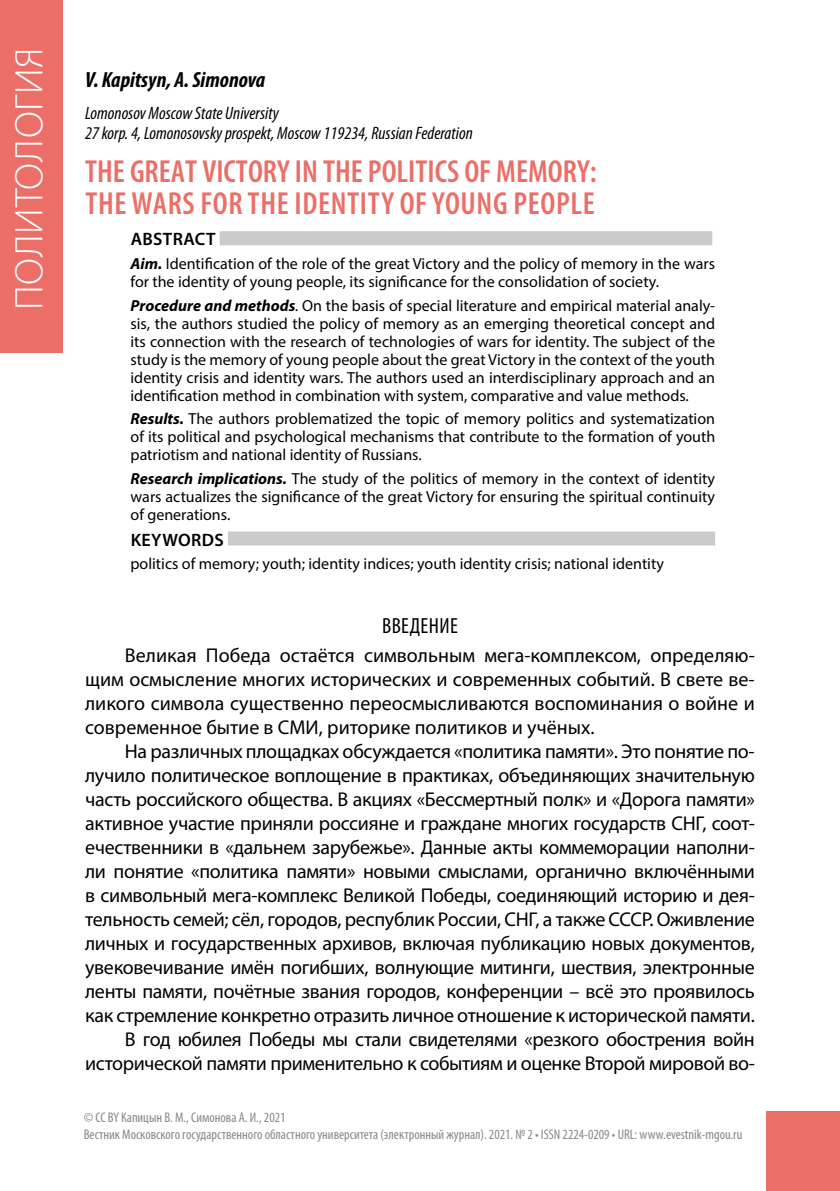
<style>
.page{position:relative;width:840px;height:1191px;background:#fff}
.page>*{position:absolute;margin:0;border:0;box-sizing:border-box;transform-origin:0 0}
.t1{font:300 40px "Myriad Pro";letter-spacing:.02em;color:#fff}
.t2{font:600 condensed 32px/32px "Myriad Pro";color:#eb6e67}
.t3{font:italic 700 condensed 22px "Myriad Pro";color:#000}
.t4{font:condensed 22px "Myriad Pro";letter-spacing:.02em;color:#000}
.t5{font:20px/24px "Myriad Pro";letter-spacing:-.015em;color:#000;text-align:justify}
.t6{font:italic condensed 18px/20px "Myriad Pro";color:#000}
.t7{font:600 18px "Myriad Pro";letter-spacing:.02em;color:#000}
.t8{font:16px/18px "Myriad Pro";color:#000;text-align:justify}
.t9{font:condensed 14px/16.8px "Myriad Pro";color:#87888a}
.s1{font-weight:700;font-style:italic}
.s2{font-style:italic}
</style>
<div class="page">
<div style="left:765px;top:1111px;width:74px;height:80px;background:#eb6e67"></div>
<div style="left:0;top:0;width:62px;height:353px;background:#eb6e67"></div>
<div style="left:219px;top:231px;width:492px;height:14px;background:#c9cbcc"></div>
<div style="left:228px;top:531px;width:486px;height:14px;background:#c9cbcc"></div>
<h1 class="t1" style="left:5px;top:310px;width:265px;rotate:-90deg">политология</h1>
<p class="t3" style="left:85px;top:66px;width:181px">V. Kapitsyn, A. Simonova</p>
<p class="t6" style="left:85px;top:103px;width:389px">Lomonosov Moscow State University<br>27 korp. 4, Lomonosovsky prospekt, Moscow 119234, Russian Federation</p>
<h2 class="t2" style="left:85px;top:155px;width:513px">THE GREAT VICTORY IN THE POLITICS OF MEMORY:<br>THE WARS FOR THE IDENTITY OF YOUNG PEOPLE</h2>
<p class="t7" style="left:131px;top:228px;width:86px">ABSTRACT</p>
<p class="t8" style="left:130px;top:254px;width:585px"><span class="s1">Aim.</span> Identification of the role of the great Victory and the policy of memory in the wars for the identity of young people, its significance for the consolidation of society.</p>
<p class="t8" style="left:130px;top:296px;width:585px"><span class="s1">Procedure and methods</span><span class="s2">.</span> On the basis of special literature and empirical material analy&shy;sis, the authors studied the policy of memory as an emerging theoretical concept and its connection with the research of technologies of wars for identity. The subject of the study is the memory of young people about the great Victory in the context of the youth identity crisis and identity wars. The authors used an interdisciplinary approach and an identification method in combination with system, comparative and value methods.</p>
<p class="t8" style="left:130px;top:410px;width:586px"><span class="s1">Results.</span> The authors problematized the topic of memory politics and systematization of its political and psychological mechanisms that contribute to the formation of youth patriotism and national identity of Russians.</p>
<p class="t8" style="left:130px;top:469px;width:585px"><span class="s1">Research implications.</span> The study of the politics of memory in the context of identity wars actualizes the significance of the great Victory for ensuring the spiritual continuity of generations.</p>
<p class="t7" style="left:131px;top:528px;width:95px">KEYWORDS</p>
<p class="t8" style="left:130px;top:554px;width:534px">politics of memory; youth; identity indices; youth identity crisis; national identity</p>
<p class="t4" style="left:382px;top:612px;width:77px">Введение</p>
<p class="t5" style="left:85px;top:643px;width:670px;text-indent:40px">Великая Победа остаётся символьным мега-комплексом, определяю&shy;щим осмысление многих исторических и современных событий. В свете ве&shy;ликого символа существенно переосмысливаются воспоминания о войне и современное бытие в СМИ, риторике политиков и учёных.</p>
<p class="t5" style="left:85px;top:739px;width:671px;text-align:right">На различных площадках обсуждается «политика памяти». Это понятие по&shy;лучило политическое воплощение в практиках, объединяющих значительную часть российского общества. В акциях «Бессмертный полк» и «Дорога памяти» активное участие приняли россияне и граждане многих государств СНГ, соот&shy;ечественники в «дальнем зарубежье». Данные акты коммеморации наполни&shy;ли понятие «политика памяти» новыми смыслами, органично включёнными в символьный мега-комплекс Великой Победы, соединяющий историю и дея&shy;тельность семей; сёл, городов, республик России, СНГ, а также СССР. Оживление личных и государственных архивов, включая публикацию новых документов, увековечивание имён погибших, волнующие митинги, шествия, электронные ленты памяти, почётные звания городов, конференции – всё это проявилось как стремление конкретно отразить личное отношение к исторической памяти.<br>В год юбилея Победы мы стали свидетелями «резкого обострения войн исторической памяти применительно к событиям и оценке Второй мировой во-</p>
<p class="t9" style="left:84px;top:1109px;width:659px">© CC BY Капицын В. М., Симонова А. И., 2021<br>Вестник Московского государственного областного университета (электронный журнал). 2021. № 2 • ISSN 2224-0209 • URL: www.evestnik-mgou.ru</p>
</div>
